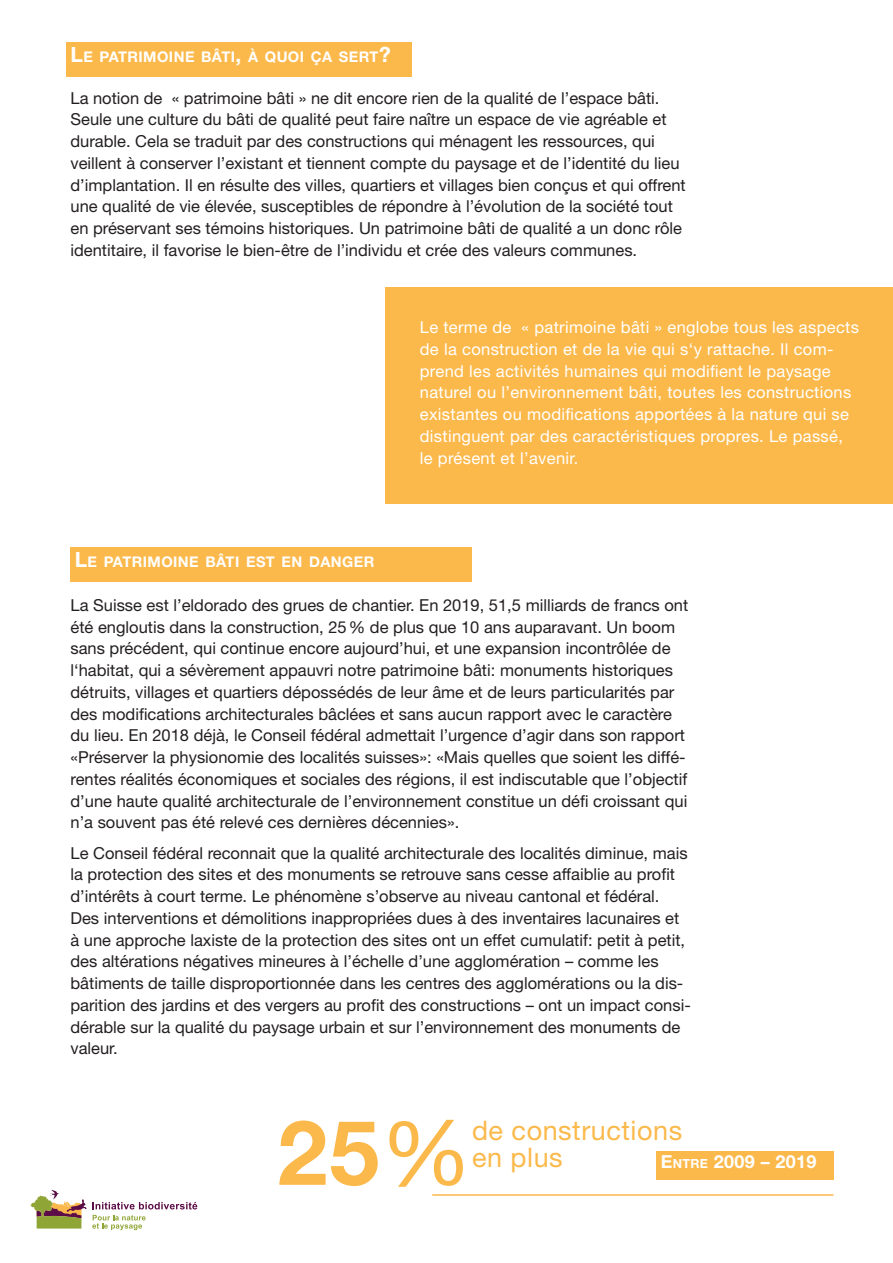
<style>
.page{position:relative;width:893px;height:1263px;background:#fff}
.page>*{position:absolute;margin:0;border:0;box-sizing:border-box;transform-origin:0 0}
.t1{font:700 90px "Helvetica Neue LT Std";color:#fcb94b}
.t2{font:27px/27px "Helvetica Neue LT Std";letter-spacing:.02em;color:#fcb94b}
.t3{font:700 18px "Helvetica Neue LT Std";letter-spacing:.02em;color:#fff}
.t4{font:16.5px/21.8px "Helvetica Neue LT Std";color:#231f20}
.t5{font:16.5px/21.8px "Helvetica Neue LT Std";letter-spacing:.02em;color:#fff}
.t6{font:700 14.7px "Helvetica Neue LT Std";letter-spacing:.03em;color:#fff}
.s1{font-size:21px}
.s2{font-weight:400}
.s3{font-size:12.6px}
</style>
<div class="page">
<div style="left:386px;top:287px;width:507px;height:217px;background:#fcb94b"></div>
<div style="left:66px;top:43px;width:345px;height:34px;background:#fcb94b"></div>
<div style="left:71px;top:548px;width:401px;height:34px;background:#fcb94b"></div>
<div style="left:656px;top:1151px;width:177px;height:28px;background:#fcb94b"></div>
<hr style="left:432px;top:1194px;width:401px;height:2px;background:#fcb94b">
<svg style="left:31px;top:1190px;width:166px;height:40px"></svg>
<p class="t6" style="left:71px;top:47px;width:322px"><span class="s1">L</span>E PATRIMOINE BÂTI<span class="s1">,</span> À QUOI ÇA SERT<span class="s1">?</span></p>
<p class="t4" style="left:71px;top:87px;width:617px">La notion de « patrimoine bâti » ne dit encore rien de la qualité de l’espace bâti.<br>Seule une culture du bâti de qualité peut faire naître un espace de vie agréable et durable. Cela se traduit par des constructions qui ménagent les ressources, qui veillent à conserver l’existant et tiennent compte du paysage et de l’identité du lieu d’implantation. Il en résulte des villes, quartiers et villages bien conçus et qui offrent une qualité de vie élevée, susceptibles de répondre à l’évolution de la société tout en préservant ses témoins historiques. Un patrimoine bâti de qualité a un donc rôle identitaire, il favorise le bien-être de l’individu et crée des valeurs communes.</p>
<p class="t5" style="left:420px;top:316px;width:441px">Le terme de « patrimoine bâti » englobe tous les aspects de la construction et de la vie qui s‘y rattache. Il com&shy;prend les activités humaines qui modifient le paysage naturel ou l’environnement bâti, toutes les constructions existantes ou modifications apportées à la nature qui se distinguent par des caractéristiques propres. Le passé, le présent et l’avenir.</p>
<p class="t6" style="left:75px;top:553px;width:301px"><span class="s1">L</span>E PATRIMOINE BÂTI EST EN DANGER</p>
<p class="t4" style="left:71px;top:594px;width:619px">La Suisse est l’eldorado des grues de chantier. En 2019, 51,5 milliards de francs ont été engloutis dans la construction, 25% de plus que 10 ans auparavant. Un boom sans précédent, qui continue encore aujourd’hui, et une expansion incontrôlée de l‘habitat, qui a sévèrement appauvri notre patrimoine bâti: monuments historiques détruits, villages et quartiers dépossédés de leur âme et de leurs particularités par des modifications architecturales bâclées et sans aucun rapport avec le caractère du lieu. En 2018 déjà, le Conseil fédéral admettait l’urgence d’agir dans son rapport «Préserver la physionomie des localités suisses»: «Mais quelles que soient les diffé&shy;rentes réalités économiques et sociales des régions, il est indiscutable que l’objectif d’une haute qualité architecturale de l’environnement constitue un défi croissant qui n’a souvent pas été relevé ces dernières décennies».</p>
<p class="t4" style="left:71px;top:842px;width:622px">Le Conseil fédéral reconnait que la qualité architecturale des localités diminue, mais la protection des sites et des monuments se retrouve sans cesse affaiblie au profit d’intérêts à court terme. Le phénomène s’observe au niveau cantonal et fédéral.<br>Des interventions et démolitions inappropriées dues à des inventaires lacunaires et à une approche laxiste de la protection des sites ont un effet cumulatif: petit à petit, des altérations négatives mineures à l’échelle d’une agglomération – comme les bâtiments de taille disproportionnée dans les centres des agglomérations ou la dis&shy;parition des jardins et des vergers au profit des constructions – ont un impact consi&shy;dérable sur la qualité du paysage urbain et sur l’environnement des monuments de valeur.</p>
<h1 class="t1" style="left:277px;top:1097px;width:195px">25<span class="s2">%</span></h1>
<h2 class="t2" style="left:472px;top:1116px;width:212px">de constructions en plus</h2>
<p class="t3" style="left:661px;top:1151px;width:157px">E <span class="s3">NTRE</span> 2009 – 2019</p>
</div>
